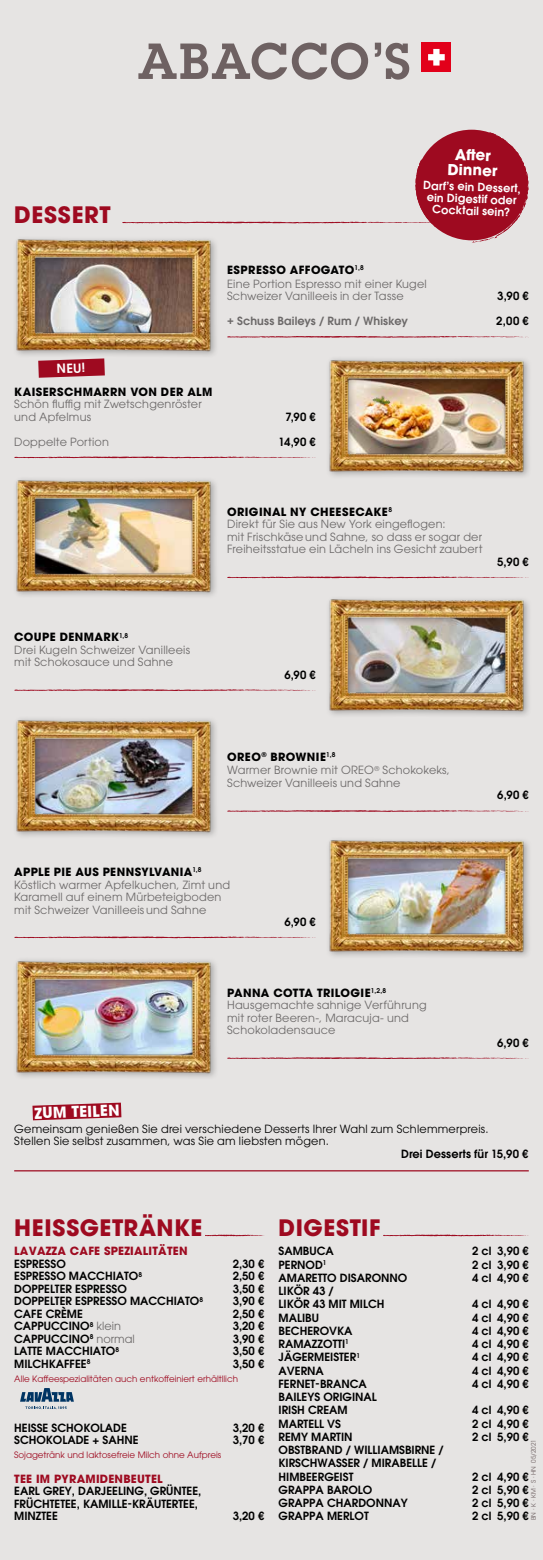
<style>
.page{position:relative;width:543px;height:1560px;background:#fff}
.page>*{position:absolute;margin:0;border:0;box-sizing:border-box;transform-origin:0 0}
.t1{font:700 22.5px "ITC Avant Garde Std";letter-spacing:.025em;color:#9e0a20}
.t2{font:700 15px/15px "ITC Avant Garde Std";color:#fff;text-align:center}
.t3{font:600 12.5px "ITC Avant Garde Std";color:#fff}
.t4{font:600 11.25px/13.2px "ITC Avant Garde Std";color:#000}
.t5{font:11.25px/12.5px "ITC Avant Garde Std";letter-spacing:.015em;color:#6c6969}
.t6{font:11.25px/12.5px "ITC Avant Garde Std";letter-spacing:.02em;color:#000}
.t7{font:600 11.25px/11.9px "ITC Avant Garde Std";color:#fff;text-align:center}
.t8{font:700 11.25px "ITC Avant Garde Std";letter-spacing:.02em;color:#9e0a20}
.t9{font:600 11.25px "ITC Avant Garde Std";letter-spacing:.015em;color:#6c6969}
.t10{font:700 11.25px "ITC Avant Garde Std";letter-spacing:.04em;color:#000}
.t11{font:8.75px "ITC Avant Garde Std";color:#9e0a20}
.t12{font:6.25px "ITC Avant Garde Std";color:#6e6162}
.s1{font-weight:700;color:#000}
.s2{font-weight:400;color:#6c6969}
</style>
<div class="page">
<div style="left:0;top:0;width:542px;height:1559px;background:#e6e4e3"></div>
<svg style="left:138px;top:43px;width:271px;height:37px"></svg>
<div style="left:421px;top:43px;width:29px;height:29px;background:#e2001a"></div>
<svg style="left:428px;top:49px;width:16px;height:17px"></svg>
<svg style="left:32px;top:1102px;width:89px;height:18px;background:#ab3445"></svg>
<svg style="left:20px;top:1388px;width:54px;height:21px"></svg>
<div style="left:415px;top:130px;width:112px;height:110px;background:#9e0a20;border-radius:50%"></div>
<svg style="left:122px;top:158px;width:313px;height:69px"></svg>
<svg style="left:471px;top:132px;width:57px;height:111px"></svg>
<svg style="left:383px;top:1234px;width:146px;height:2px"></svg>
<svg style="left:205px;top:1234px;width:59px;height:2px"></svg>
<img style="left:16px;top:960px;width:200px;height:117px">
<img style="left:16px;top:719px;width:200px;height:117px">
<div style="left:325px;top:595px;width:206px;height:123px;background:#e1dfde"></div>
<img style="left:329px;top:599px;width:199px;height:116px">
<img style="left:16px;top:479px;width:200px;height:117px">
<img style="left:16px;top:239px;width:200px;height:117px">
<div style="left:325px;top:835px;width:206px;height:124px;background:#e1dfde"></div>
<img style="left:329px;top:840px;width:199px;height:116px">
<svg style="left:227px;top:1057px;width:301px;height:2px"></svg>
<svg style="left:14px;top:689px;width:302px;height:2px"></svg>
<svg style="left:14px;top:936px;width:302px;height:2px"></svg>
<svg style="left:227px;top:336px;width:301px;height:2px"></svg>
<svg style="left:227px;top:576px;width:301px;height:2px"></svg>
<svg style="left:227px;top:810px;width:301px;height:2px"></svg>
<div style="left:325px;top:355px;width:206px;height:124px;background:#dfdddc"></div>
<img style="left:329px;top:360px;width:199px;height:115px">
<svg style="left:14px;top:456px;width:302px;height:2px"></svg>
<hr style="left:14px;top:1169px;width:514px;height:2px;background:#9e0a20">
<img style="left:372px;top:393px;width:18px;height:16px">
<svg style="left:38px;top:358px;width:67px;height:20px"></svg>
<h1 class="t1" style="left:14px;top:200px;width:98px">DESSERT</h1>
<h2 class="t2" style="left:448px;top:146px;width:51px;rotate:2deg">After<br>Dinner</h2>
<p class="t7" style="left:423px;top:179px;width:99px;rotate:2deg">Darf’s ein Dessert, ein Digestif oder<br>Cocktail sein?</p>
<p class="t3" style="left:56px;top:360px;width:30px;rotate:-2deg">NEU!</p>
<p class="t10" style="left:14px;top:384px;width:199px">KAISERSCHMARRN VON DER ALM</p>
<p class="t5" style="left:14px;top:397px;width:189px">Schön fluffig mit Zwetschgenröster und Apfelmus</p>
<p class="t5" style="left:227px;top:263px;width:201px;line-height:13.8px"><span class="s1">ESPRESSO AFFOGATO</span><sup>1,8<br></sup>Eine Portion Espresso mit einer Kugel</p>
<p class="t5" style="left:227px;top:290px;width:178px">Schweizer Vanilleeis in der Tasse</p>
<p class="t4" style="left:496px;top:289px;width:33px">3,90 €</p>
<p class="t9" style="left:227px;top:314px;width:182px">+ Schuss Baileys / Rum / Whiskey</p>
<p class="t4" style="left:496px;top:314px;width:34px">2,00 €</p>
<p class="t4" style="left:285px;top:410px;width:32px">7,90 €</p>
<p class="t5" style="left:14px;top:435px;width:96px">Doppelte Portion</p>
<p class="t4" style="left:278px;top:435px;width:39px">14,90 €</p>
<p class="t5" style="left:14px;top:630px;width:177px"><span class="s1">COUPE DENMARK</span><sup>1,8<br></sup>Drei Kugeln Schweizer Vanilleeis mit Schokosauce und Sahne</p>
<p class="t5" style="left:227px;top:505px;width:257px"><span class="s1">ORIGINAL NY CHEESECAKE</span><sup>8<br></sup>Direkt für Sie aus New York eingeflogen:<br>mit Frischkäseund Sahne, so dass er sogar der Freiheitsstatue ein Lächeln ins Gesicht zaubert</p>
<p class="t4" style="left:496px;top:554px;width:33px">5,90 €</p>
<p class="t4" style="left:284px;top:667px;width:33px">6,90 €</p>
<p class="t5" style="left:227px;top:749px;width:224px;line-height:13.8px"><span class="s1">OREO</span><sup>®</sup> <span class="s1">BROWNIE</span><sup>1,8<br></sup>Warmer Brownie mit OREO<sup>®</sup> Schokokeks,</p>
<p class="t5" style="left:227px;top:776px;width:175px">Schweizer Vanilleeis und Sahne</p>
<p class="t5" style="left:14px;top:865px;width:217px"><span class="s1">APPLE PIE AUS PENNSYLVANIA</span><sup>1,8<br></sup>Köstlich warmer Apfelkuchen, Zimt und Karamell auf einem Mürbeteigboden mit Schweizer Vanilleeis und Sahne</p>
<p class="t4" style="left:284px;top:915px;width:33px">6,90 €</p>
<h2 class="t2" style="left:34px;top:1105px;width:86px;rotate:-2deg">ZUM TEILEN</h2>
<p class="t5" style="left:227px;top:986px;width:201px"><span class="s1">PANNA COTTA TRILOGIE</span><sup>1,2,8<br></sup>Hausgemachte sahnige Verführung mit roter Beeren-, Maracuja- und<br>Schokoladensauce</p>
<p class="t4" style="left:496px;top:788px;width:33px">6,90 €</p>
<p class="t4" style="left:496px;top:1035px;width:33px">6,90 €</p>
<p class="t6" style="left:14px;top:1121px;width:475px">Gemeinsam genießen Sie drei verschiedene Desserts Ihrer Wahl zum Schlemmerpreis.<br>Stellen Sie selbst zusammen, was Sie am liebsten mögen.</p>
<p class="t4" style="left:400px;top:1146px;width:129px">Drei Desserts für 15,90 €</p>
<h1 class="t1" style="left:14px;top:1212px;width:189px">HEISSGETRÄNKE</h1>
<p class="t8" style="left:14px;top:1243px;width:175px">LAVAZZA CAFE SPEZIALITÄTEN</p>
<p class="t4" style="left:14px;top:1256px;width:53px">ESPRESSO</p>
<p class="t4" style="left:232px;top:1256px;width:33px">2,30 €</p>
<p class="t4" style="left:14px;top:1269px;width:129px">ESPRESSO MACCHIATO<sup>8</sup></p>
<p class="t4" style="left:232px;top:1269px;width:33px">2,50 €</p>
<p class="t4" style="left:14px;top:1281px;width:114px">DOPPELTER ESPRESSO</p>
<p class="t4" style="left:232px;top:1281px;width:33px">3,50 €</p>
<p class="t4" style="left:14px;top:1294px;width:190px">DOPPELTER ESPRESSO MACCHIATO<sup>8</sup></p>
<p class="t4" style="left:232px;top:1294px;width:33px">3,90 €</p>
<p class="t4" style="left:14px;top:1306px;width:70px">CAFE CRÈME</p>
<p class="t4" style="left:232px;top:1306px;width:33px">2,50 €</p>
<p class="t4" style="left:14px;top:1319px;width:108px">CAPPUCCINO<sup>8</sup> <span class="s2">klein</span></p>
<p class="t4" style="left:232px;top:1319px;width:33px">3,20 €</p>
<p class="t4" style="left:14px;top:1331px;width:122px">CAPPUCCINO<sup>8</sup> <span class="s2">normal</span></p>
<p class="t4" style="left:232px;top:1331px;width:33px">3,90 €</p>
<p class="t4" style="left:14px;top:1344px;width:106px">LATTE MACCHIATO<sup>8</sup></p>
<p class="t4" style="left:232px;top:1344px;width:33px">3,50 €</p>
<p class="t4" style="left:14px;top:1356px;width:78px">MILCHKAFFEE<sup>8</sup></p>
<p class="t4" style="left:232px;top:1356px;width:33px">3,50 €</p>
<p class="t11" style="left:14px;top:1372px;width:225px">Alle Kaffeespezialitäten auch entkoffeiniert erhältllich</p>
<p class="t4" style="left:14px;top:1420px;width:114px">HEISSE SCHOKOLADE</p>
<p class="t4" style="left:232px;top:1420px;width:33px">3,20 €</p>
<p class="t4" style="left:14px;top:1432px;width:126px">SCHOKOLADE + SAHNE</p>
<p class="t4" style="left:232px;top:1432px;width:33px">3,70 €</p>
<p class="t11" style="left:14px;top:1448px;width:208px">Sojagetränk und laktosefreie Milch ohne Aufpreis</p>
<p class="t8" style="left:14px;top:1470px;width:150px">TEE IM PYRAMIDENBEUTEL</p>
<p class="t4" style="left:14px;top:1484px;width:188px;line-height:12.5px">EARL GREY, DARJEELING, GRÜNTEE,<br>FRÜCHTETEE, KAMILLE-KRÄUTERTEE,<br>MINZTEE</p>
<p class="t4" style="left:232px;top:1509px;width:33px">3,20 €</p>
<h1 class="t1" style="left:278px;top:1212px;width:103px">DIGESTIF</h1>
<p class="t4" style="left:278px;top:1244px;width:57px">SAMBUCA</p>
<p class="t4" style="left:471px;top:1244px;width:58px">2 cl 3,90 €</p>
<p class="t4" style="left:278px;top:1257px;width:49px">PERNOD<sup>1</sup></p>
<p class="t4" style="left:471px;top:1257px;width:58px">2 cl 3,90 €</p>
<p class="t4" style="left:278px;top:1270px;width:130px">AMARETTO DISARONNO</p>
<p class="t4" style="left:471px;top:1270px;width:58px">4 cl 4,90 €</p>
<p class="t4" style="left:278px;top:1283px;width:107px">LIKÖR 43 /<br>LIKÖR 43 MIT MILCH</p>
<p class="t4" style="left:471px;top:1297px;width:58px">4 cl 4,90 €</p>
<p class="t4" style="left:278px;top:1310px;width:42px">MALIBU</p>
<p class="t4" style="left:471px;top:1310px;width:58px">4 cl 4,90 €</p>
<p class="t4" style="left:278px;top:1323px;width:75px">BECHEROVKA</p>
<p class="t4" style="left:471px;top:1323px;width:58px">4 cl 4,90 €</p>
<p class="t4" style="left:278px;top:1336px;width:72px">RAMAZZOTTI<sup>1</sup></p>
<p class="t4" style="left:471px;top:1336px;width:58px">4 cl 4,90 €</p>
<p class="t4" style="left:278px;top:1349px;width:83px">JÄGERMEISTER<sup>1</sup></p>
<p class="t4" style="left:471px;top:1349px;width:58px">4 cl 4,90 €</p>
<p class="t4" style="left:278px;top:1363px;width:47px">AVERNA</p>
<p class="t4" style="left:471px;top:1363px;width:58px">4 cl 4,90 €</p>
<p class="t4" style="left:278px;top:1376px;width:90px">FERNET-BRANCA</p>
<p class="t4" style="left:471px;top:1376px;width:58px">4 cl 4,90 €</p>
<p class="t4" style="left:278px;top:1389px;width:100px">BAILEYS ORIGINAL<br>IRISH CREAM</p>
<p class="t4" style="left:471px;top:1402px;width:58px">4 cl 4,90 €</p>
<p class="t4" style="left:278px;top:1416px;width:64px">MARTELL VS</p>
<p class="t4" style="left:471px;top:1416px;width:58px">2 cl 4,90 €</p>
<p class="t4" style="left:278px;top:1429px;width:75px">REMY MARTIN</p>
<p class="t4" style="left:471px;top:1429px;width:58px">2 cl 5,90 €</p>
<p class="t4" style="left:278px;top:1442px;width:166px">OBSTBRAND / WILLIAMSBIRNE /<br>KIRSCHWASSER / MIRABELLE /<br>HIMBEERGEIST</p>
<p class="t12" style="left:529px;top:1519px;width:83px;rotate:-90deg">BN . K . KM . S . HN 05/2021</p>
<p class="t4" style="left:471px;top:1469px;width:58px">2 cl 4,90 €</p>
<p class="t4" style="left:278px;top:1482px;width:95px">GRAPPA BAROLO</p>
<p class="t4" style="left:471px;top:1482px;width:58px">2 cl 5,90 €</p>
<p class="t4" style="left:278px;top:1495px;width:130px">GRAPPA CHARDONNAY</p>
<p class="t4" style="left:471px;top:1495px;width:58px">2 cl 5,90 €</p>
<p class="t4" style="left:278px;top:1508px;width:92px">GRAPPA MERLOT</p>
<p class="t4" style="left:471px;top:1508px;width:58px">2 cl 5,90 €</p>
</div>
